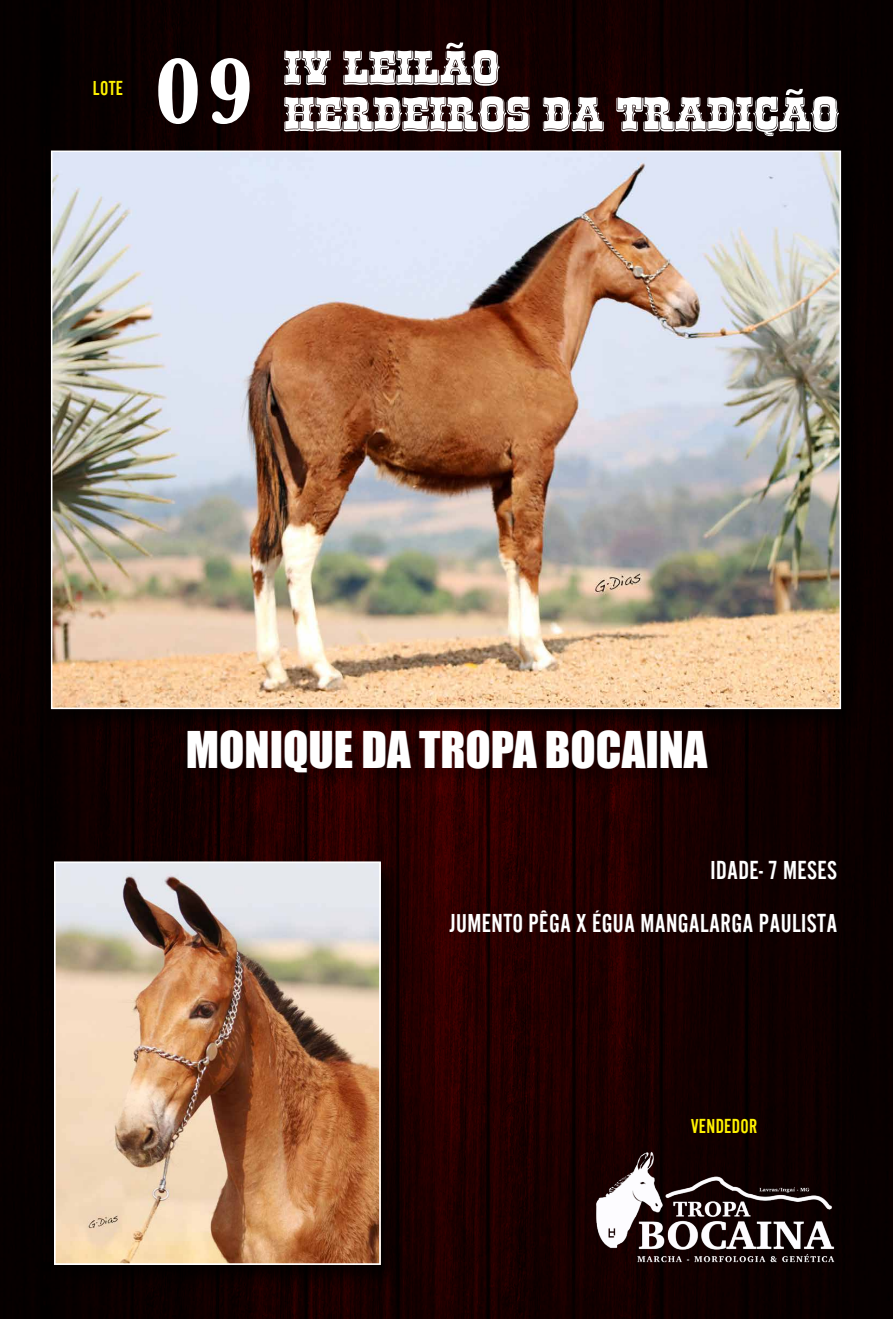
<style>
.page{position:relative;width:893px;height:1319px;background:#fff}
.page>*{position:absolute;margin:0;border:0;box-sizing:border-box;transform-origin:0 0}
.t1{font:700 96px "Baskerville";color:#fff;scale:.89 1}
.t2{font:46.5px "Impact";color:#fff}
.t3{font:27px/52.5px "Alternate Got No 2 D";letter-spacing:.015em;color:#fff;text-align:right}
.t4{font:21px "Alternate Got No 2 D";letter-spacing:.015em;color:#fff200}
</style>
<div class="page">
<img style="left:0;top:0;width:893px;height:1318px">
<div style="left:45px;top:145px;width:819px;height:587px;background:#000;opacity:.77"></div>
<img style="left:54px;top:153px;width:784px;height:553px">
<div style="left:48px;top:856px;width:359px;height:434px;background:#000;opacity:.77"></div>
<img style="left:57px;top:864px;width:321px;height:397px">
<div style="left:54px;top:861px;width:327px;height:403px;border:2px solid #fff"></div>
<div style="left:190px;top:733px;width:536px;height:58px;background:#000;opacity:.33"></div>
<svg style="left:284px;top:51px;width:47px;height:34px"></svg>
<svg style="left:343px;top:43px;width:157px;height:43px"></svg>
<svg style="left:284px;top:96px;width:245px;height:36px"></svg>
<svg style="left:543px;top:97px;width:61px;height:34px"></svg>
<svg style="left:616px;top:89px;width:223px;height:47px"></svg>
<img style="left:592px;top:1146px;width:250px;height:123px">
<p class="t4" style="left:93px;top:77px;width:32px">LOTE</p>
<h1 class="t1" style="left:155px;top:24px;width:111px">09</h1>
<h2 class="t2" style="left:186px;top:713px;width:523px">MONIQUE DA TROPA BOCAINA</h2>
<p class="t3" style="left:450px;top:844px;width:389px">IDADE- 7 MESES<br>JUMENTO PÊGA X ÉGUA MANGALARGA PAULISTA</p>
<p class="t4" style="left:691px;top:1114px;width:68px">VENDEDOR</p>
</div>
